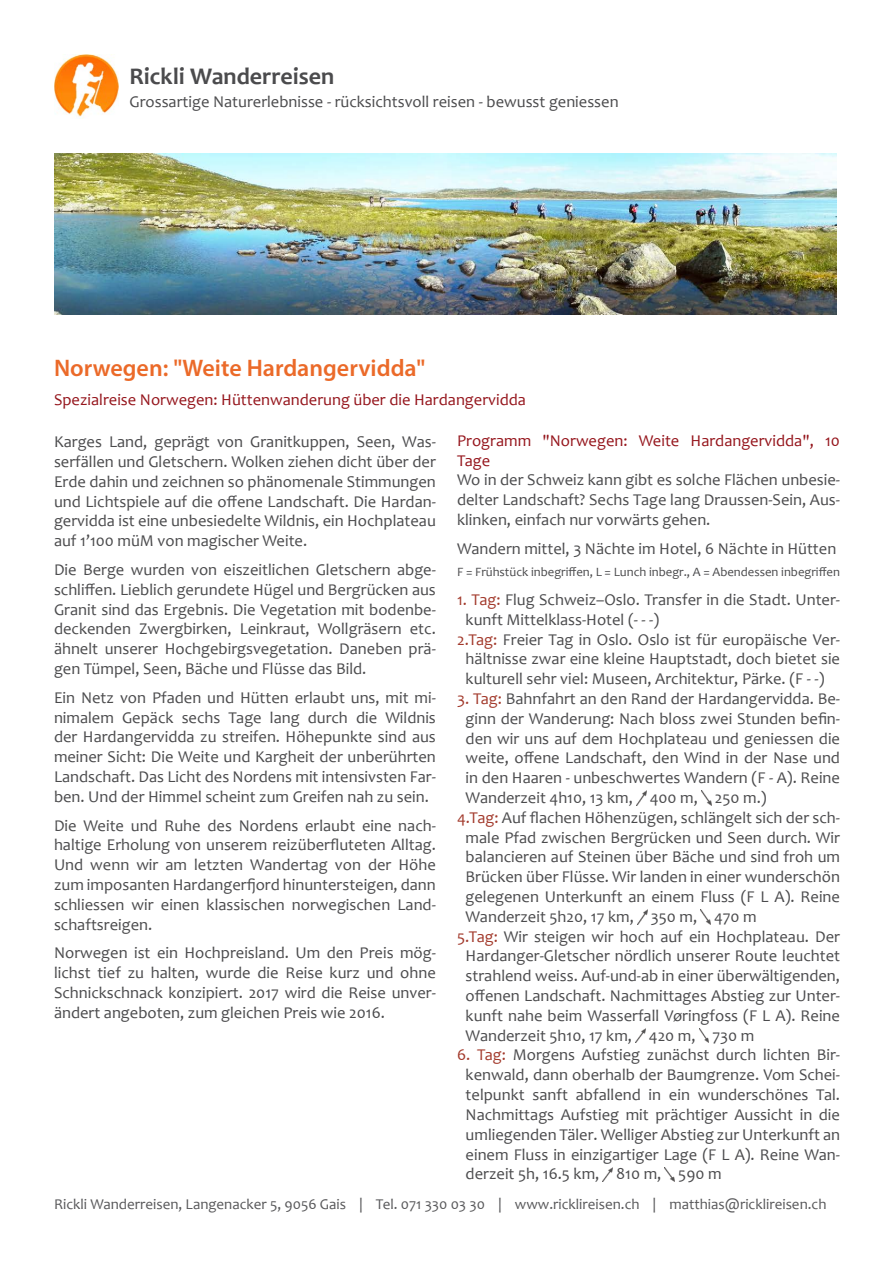
<style>
.page{position:relative;width:893px;height:1263px;background:#fff}
.page>*{position:absolute;margin:0;border:0;box-sizing:border-box;transform-origin:0 0}
.t1{font:600 24px "Myriad Pro";color:#eb6a29}
.t2{font:700 24px "Candara";color:#4b4b4d}
.t3{font:16.5px/19.8px "Candara";color:#4b4b4d;text-align:justify}
.t4{font:16.5px/19.8px "Candara";color:#95151c}
.t5{font:15px "Candara";color:#58585a}
.t6{font:12.75px "Candara";color:#4b4b4d}
.s1{color:#a2392b}
</style>
<div class="page">
<img style="left:636px;top:791px;width:10px;height:14px">
<img style="left:701px;top:791px;width:10px;height:14px">
<img style="left:637px;top:910px;width:10px;height:14px">
<img style="left:701px;top:909px;width:9px;height:15px">
<img style="left:636px;top:1029px;width:9px;height:14px">
<img style="left:699px;top:1028px;width:10px;height:15px">
<img style="left:603px;top:1167px;width:10px;height:14px">
<img style="left:665px;top:1167px;width:10px;height:14px">
<img style="left:54px;top:153px;width:782px;height:162px">
<img style="left:54px;top:54px;width:65px;height:65px">
<h1 class="t2" style="left:129px;top:61px;width:206px">Rickli Wanderreisen</h1>
<p class="t3" style="left:129px;top:91px;width:491px">Grossartige Naturerlebnisse - rücksichtsvoll reisen - bewusst geniessen</p>
<h1 class="t1" style="left:54px;top:353px;width:373px">Norwegen: "Weite Hardangervidda"</h1>
<p class="t4" style="left:54px;top:390px;width:473px">Spezialreise Norwegen: Hüttenwanderung über die Hardangervidda</p>
<p class="t4" style="left:457px;top:430px;width:384px">Programm "Norwegen: Weite Hardangervidda", 10<br>Tage</p>
<p class="t3" style="left:457px;top:470px;width:384px">Wo in der Schweiz kann gibt es solche Flächen unbesie&shy;delter Landschaft? Sechs Tage lang Draussen-Sein, Aus&shy;klinken, einfach nur vorwärts gehen.</p>
<p class="t3" style="left:457px;top:538px;width:381px">Wandern mittel, 3 Nächte im Hotel, 6 Nächte in Hütten</p>
<p class="t6" style="left:457px;top:564px;width:384px">F = Frühstück inbegriffen, L = Lunch inbegr., A = Abendessen inbegriffen</p>
<p class="t3" style="left:457px;top:590px;width:384px"><span class="s1">1. Tag:</span> Flug Schweiz–Oslo. Transfer in die Stadt. Unter-</p>
<p class="t3" style="left:466px;top:610px;width:195px">kunft Mittelklass-Hotel (- - -)</p>
<p class="t3" style="left:457px;top:629px;width:384px"><span class="s1">2.Tag:</span> Freier Tag in Oslo. Oslo ist für europäische Ver-</p>
<p class="t3" style="left:466px;top:649px;width:376px">hältnisse zwar eine kleine Hauptstadt, doch bietet sie</p>
<p class="t3" style="left:466px;top:669px;width:360px">kulturell sehr viel: Museen, Architektur, Pärke. (F - -)</p>
<p class="t3" style="left:457px;top:689px;width:384px"><span class="s1">3. Tag:</span> Bahnfahrt an den Rand der Hardangervidda. Be-</p>
<p class="t3" style="left:466px;top:709px;width:376px">ginn der Wanderung: Nach bloss zwei Stunden befin-</p>
<p class="t3" style="left:466px;top:728px;width:376px">den wir uns auf dem Hochplateau und geniessen die</p>
<p class="t3" style="left:466px;top:748px;width:376px">weite, offene Landschaft, den Wind in der Nase und</p>
<p class="t3" style="left:466px;top:768px;width:376px">in den Haaren - unbeschwertes Wandern (F - A). Reine</p>
<p class="t3" style="left:466px;top:788px;width:303px">Wanderzeit 4h10, 13 km, 400 m, 250 m.)</p>
<p class="t3" style="left:457px;top:808px;width:384px"><span class="s1">4.Tag:</span> Auf flachen Höhenzügen, schlängelt sich der sch-</p>
<p class="t3" style="left:466px;top:827px;width:376px">male Pfad zwischen Bergrücken und Seen durch. Wir</p>
<p class="t3" style="left:466px;top:847px;width:376px">balancieren auf Steinen über Bäche und sind froh um</p>
<p class="t3" style="left:466px;top:867px;width:376px">Brücken über Flüsse. Wir landen in einer wunderschön</p>
<p class="t3" style="left:466px;top:887px;width:376px">gelegenen Unterkunft an einem Fluss (F L A). Reine</p>
<p class="t3" style="left:466px;top:907px;width:293px">Wanderzeit 5h20, 17 km, 350 m, 470 m</p>
<p class="t3" style="left:457px;top:926px;width:384px"><span class="s1">5.Tag:</span> Wir steigen wir hoch auf ein Hochplateau. Der</p>
<p class="t3" style="left:466px;top:946px;width:376px">Hardanger-Gletscher nördlich unserer Route leuchtet</p>
<p class="t3" style="left:466px;top:966px;width:376px">strahlend weiss. Auf-und-ab in einer überwältigenden,</p>
<p class="t3" style="left:466px;top:986px;width:376px">offenen Landschaft. Nachmittages Abstieg zur Unter-</p>
<p class="t3" style="left:466px;top:1006px;width:376px">kunft nahe beim Wasserfall Vøringfoss (F L A). Reine</p>
<p class="t3" style="left:466px;top:1025px;width:290px">Wanderzeit 5h10, 17 km, 420 m, 730 m</p>
<p class="t3" style="left:466px;top:1045px;width:376px;text-indent:-9px"><span class="s1">6. Tag:</span> Morgens Aufstieg zunächst durch lichten Bir&shy;kenwald, dann oberhalb der Baumgrenze. Vom Schei&shy;telpunkt sanft abfallend in ein wunderschönes Tal.<br>Nachmittags Aufstieg mit prächtiger Aussicht in die umliegenden Täler. Welliger Abstieg zur Unterkunft an einem Fluss in einzigartiger Lage (F L A). Reine Wan&shy;derzeit 5h, 16.5 km, 810 m, 590 m</p>
<p class="t3" style="left:54px;top:432px;width:383px">Karges Land, geprägt von Granitkuppen, Seen, Was&shy;serfällen und Gletschern. Wolken ziehen dicht über der Erde dahin und zeichnen so phänomenale Stimmungen und Lichtspiele auf die offene Landschaft. Die Hardan&shy;gervidda ist eine unbesiedelte Wildnis, ein Hochplateau auf 1’100 müM von magischer Weite.</p>
<p class="t3" style="left:54px;top:560px;width:383px">Die Berge wurden von eiszeitlichen Gletschern abge&shy;schliffen. Lieblich gerundete Hügel und Bergrücken aus Granit sind das Ergebnis. Die Vegetation mit bodenbe&shy;deckenden Zwergbirken, Leinkraut, Wollgräsern etc. ähnelt unserer Hochgebirgsvegetation. Daneben prä&shy;gen Tümpel, Seen, Bäche und Flüsse das Bild.</p>
<p class="t3" style="left:54px;top:687px;width:383px">Ein Netz von Pfaden und Hütten erlaubt uns, mit mi&shy;nimalem Gepäck sechs Tage lang durch die Wildnis der Hardangervidda zu streifen. Höhepunkte sind aus meiner Sicht: Die Weite und Kargheit der unberührten Landschaft. Das Licht des Nordens mit intensivsten Far&shy;ben. Und der Himmel scheint zum Greifen nah zu sein.</p>
<p class="t3" style="left:54px;top:815px;width:383px">Die Weite und Ruhe des Nordens erlaubt eine nach&shy;haltige Erholung von unserem reizüberfluteten Alltag.<br>Und wenn wir am letzten Wandertag von der Höhe zum imposanten Hardangerfjord hinuntersteigen, dann schliessen wir einen klassischen norwegischen Land&shy;schaftsreigen.</p>
<p class="t3" style="left:54px;top:943px;width:383px">Norwegen ist ein Hochpreisland. Um den Preis mög&shy;lichst tief zu halten, wurde die Reise kurz und ohne Schnickschnack konzipiert. 2017 wird die Reise unver&shy;ändert angeboten, zum gleichen Preis wie 2016.</p>
<p class="t5" style="left:54px;top:1195px;width:774px">Rickli Wanderreisen, Langenacker 5, 9056 Gais | Tel. 071 330 03 30 | www.ricklireisen.ch | matthias@ricklireisen.ch</p>
</div>
